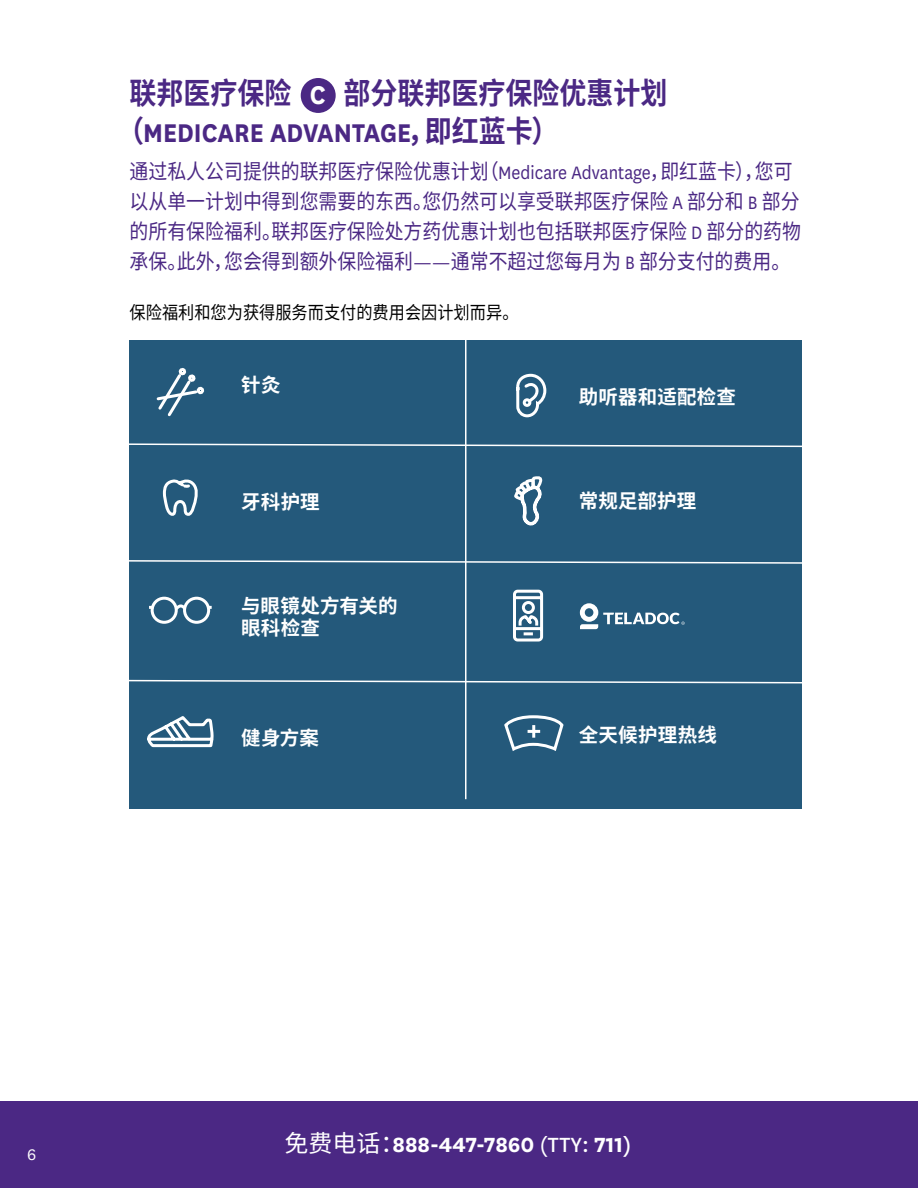
<style>
.page{position:relative;width:918px;height:1188px;background:#fff}
.page>*{position:absolute;margin:0;border:0;box-sizing:border-box;transform-origin:0 0}
.t1{font:700 30px/37.5px "Noto Sans CJ Ksc";color:#4b2884;scale:.9 1}
.t2{font:700 24px "National";color:#fff}
.t3{font:21px/30px "Noto Sans CJ Ksc";color:#4b2884;scale:.9 1}
.t4{font:700 19.5px/22.5px "Noto Sans CJ Ksc";letter-spacing:.01em;color:#fff}
.t5{font:18px "Noto Sans CJ Ksc";color:#000;scale:.9 1}
.t6{font:18px "National";color:#fff}
.s1{font-family:"National";color:#fff}
.s2{font-family:"National"}
.s3{font-family:"Noto Sans CJ Ksc";font-weight:400}
.s4{font-weight:400}
</style>
<div class="page">
<div style="left:301px;top:78px;width:35px;height:35px;background:#4b2884;border-radius:50%"></div>
<div style="left:129px;top:340px;width:673px;height:469px;background:#24597b"></div>
<div style="left:197px;top:387px;width:7px;height:7px;border:3px solid #fff;border-radius:50%"></div>
<svg style="left:156px;top:368px;width:43px;height:49px"></svg>
<svg style="left:516px;top:373px;width:31px;height:45px"></svg>
<div style="left:523px;top:398px;width:8px;height:9px;border:3px solid #fff;border-radius:50%"></div>
<svg style="left:129px;top:437px;width:673px;height:91px"></svg>
<svg style="left:129px;top:559px;width:673px;height:6px"></svg>
<svg style="left:129px;top:679px;width:673px;height:5px"></svg>
<hr style="left:465px;top:307px;width:1px;height:492px;background:#fff">
<svg style="left:580px;top:603px;width:105px;height:26px"></svg>
<div style="left:0;top:1101px;width:918px;height:87px;background:#4b2884"></div>
<svg style="left:504px;top:715px;width:60px;height:36px"></svg>
<svg style="left:513px;top:589px;width:31px;height:53px"></svg>
<svg style="left:147px;top:717px;width:67px;height:31px"></svg>
<div style="left:151px;top:597px;width:27px;height:27px;border:3px solid #fff;border-radius:50%"></div>
<div style="left:183px;top:597px;width:27px;height:27px;border:3px solid #fff;border-radius:50%"></div>
<svg style="left:173px;top:603px;width:16px;height:10px"></svg>
<svg style="left:149px;top:606px;width:4px;height:3px"></svg>
<svg style="left:207px;top:606px;width:5px;height:3px"></svg>
<h2 class="t1" style="left:117px;top:75px;width:613px;text-indent:12px">联邦医疗保险 <span class="s1">C</span> 部分联邦医疗保险优惠计划（<span class="s2">MEDICARE ADVANTAGE</span>，即红蓝卡）</h2>
<p class="t3" style="left:130px;top:156px;width:748px">通过私人公司提供的联邦医疗保险优惠计划（ <span class="s2">Medicare Advantage</span>，即红蓝卡），您可以从单一计划中得到您需要的东西。您仍然可以享受联邦医疗保险 <span class="s2">A</span> 部分和 <span class="s2">B</span> 部分的所有保险福利。联邦医疗保险处方药优惠计划也包括联邦医疗保险 <span class="s2">D</span> 部分的药物承保。此外，您会得到额外保险福利<span class="s2">——</span>通常不超过您每月为 <span class="s2">B</span> 部分支付的费用。</p>
<p class="t5" style="left:130px;top:302px;width:434px">保险福利和您为获得服务而支付的费用会因计划而异。</p>
<p class="t4" style="left:241px;top:374px;width:41px">针灸</p>
<p class="t4" style="left:241px;top:491px;width:80px">牙科护理</p>
<p class="t4" style="left:241px;top:595px;width:158px">与眼镜处方有关的眼科检查</p>
<p class="t4" style="left:241px;top:727px;width:79px">健身方案</p>
<p class="t4" style="left:579px;top:386px;width:159px">助听器和适配检查</p>
<p class="t4" style="left:579px;top:490px;width:119px">常规足部护理</p>
<p class="t4" style="left:579px;top:724px;width:140px">全天候护理热线</p>
<p class="t6" style="left:27px;top:1143px;width:11px">6</p>
<p class="t2" style="left:284px;top:1128px;width:348px"><span class="s3">免费电话：</span>888-447-7860 <span class="s4">(</span><span class="s4">TTY:</span> 711<span class="s4">)</span></p>
</div>
